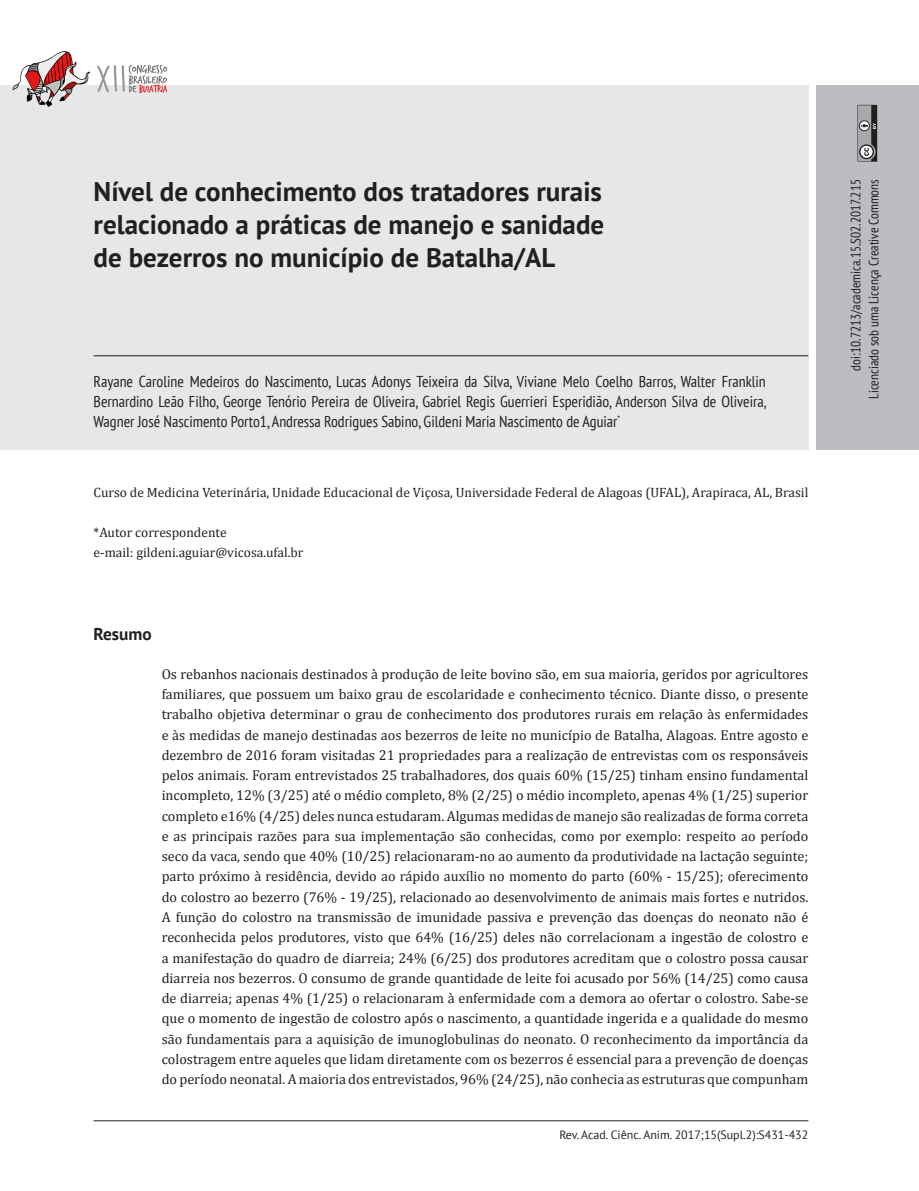
<style>
.page{position:relative;width:919px;height:1191px;background:#fff}
.page>*{position:absolute;margin:0;border:0;box-sizing:border-box;transform-origin:0 0}
.Título_Artigo{font:700 27px/33px "PT Sans";color:#231f20;text-align:justify}
.t1{font:700 17.25px "PT Sans";color:#231f20}
.Nomes_-_Autores{font:condensed 15.75px/20.2px "PT Sans";color:#231f20;text-align:justify}
.Texto_-_Resumo{font:14.25px/20.2px "Cambria";color:#231f20;text-align:justify}
.Corpo_de_texto_-_Rec{font:13.5px "Cambria";color:#231f20}
.t2{font:condensed 13.5px/18px "PT Sans";color:#231f20;text-align:right}
.Rodapé{font:12px "PT Sans";color:#231f20}
</style>
<div class="page">
<hr style="left:94px;top:1120px;width:714px;height:1px;background:#231f20">
<div style="left:0;top:85px;width:808px;height:365px;background:#e6e7e9"></div>
<div style="left:816px;top:85px;width:102px;height:365px;background:#bcbdc0"></div>
<svg style="left:857px;top:105px;width:20px;height:57px"></svg>
<img style="left:12px;top:51px;width:156px;height:56px">
<hr style="left:94px;top:355px;width:714px;height:1px;background:#231f20">
<p class="Título_Artigo" style="left:94px;top:174px;width:512px">Nível de conhecimento dos tratadores rurais relacionado a práticas de manejo e sanidade de bezerros no município de Batalha/AL</p>
<p class="Nomes_-_Autores" style="left:94px;top:370px;width:674px">Rayane Caroline Medeiros do Nascimento, Lucas Adonys Teixeira da Silva, Viviane Melo Coelho Barros, Walter Franklin Bernardino Leão Filho, George Tenório Pereira de Oliveira, Gabriel Regis Guerrieri Esperidião, Anderson Silva de Oliveira, Wagner José Nascimento Porto1, Andressa Rodrigues Sabino, Gildeni Maria Nascimento de Aguiar<sup>*</sup></p>
<p class="Corpo_de_texto_-_Rec" style="left:94px;top:484px;width:716px">Curso de Medicina Veterinária, Unidade Educacional de Viçosa, Universidade Federal de Alagoas (UFAL), Arapiraca, AL, Brasil</p>
<p class="Corpo_de_texto_-_Rec" style="left:94px;top:524px;width:134px">*Autor correspondente</p>
<p class="Corpo_de_texto_-_Rec" style="left:94px;top:545px;width:211px">e-mail: gildeni.aguiar@vicosa.ufal.br</p>
<p class="t1" style="left:94px;top:623px;width:60px">Resumo</p>
<p class="Texto_-_Resumo" style="left:162px;top:664px;width:648px">Os rebanhos nacionais destinados à produção de leite bovino são, em sua maioria, geridos por agricultores familiares, que possuem um baixo grau de escolaridade e conhecimento técnico. Diante disso, o presente trabalho objetiva determinar o grau de conhecimento dos produtores rurais em relação às enfermidades e às medidas de manejo destinadas aos bezerros de leite no município de Batalha, Alagoas. Entre agosto e dezembro de 2016 foram visitadas 21 propriedades para a realização de entrevistas com os responsáveis pelos animais. Foram entrevistados 25 trabalhadores, dos quais 60% (15/25) tinham ensino fundamental incompleto, 12% (3/25) até o médio completo, 8% (2/25) o médio incompleto, apenas 4% (1/25) superior completo e16% (4/25) deles nunca estudaram. Algumas medidas de manejo são realizadas de forma correta e as principais razões para sua implementação são conhecidas, como por exemplo: respeito ao período seco da vaca, sendo que 40% (10/25) relacionaram-no ao aumento da produtividade na lactação seguinte; parto próximo à residência, devido ao rápido auxílio no momento do parto (60% - 15/25); oferecimento do colostro ao bezerro (76% - 19/25), relacionado ao desenvolvimento de animais mais fortes e nutridos.<br>A função do colostro na transmissão de imunidade passiva e prevenção das doenças do neonato não é reconhecida pelos produtores, visto que 64% (16/25) deles não correlacionam a ingestão de colostro e a manifestação do quadro de diarreia; 24% (6/25) dos produtores acreditam que o colostro possa causar diarreia nos bezerros. O consumo de grande quantidade de leite foi acusado por 56% (14/25) como causa de diarreia; apenas 4% (1/25) o relacionaram à enfermidade com a demora ao ofertar o colostro. Sabe-se que o momento de ingestão de colostro após o nascimento, a quantidade ingerida e a qualidade do mesmo são fundamentais para a aquisição de imunoglobulinas do neonato. O reconhecimento da importância da colostragem entre aqueles que lidam diretamente com os bezerros é essencial para a prevenção de doenças do período neonatal. A maioria dos entrevistados, 96% (24/25), não conhecia as estruturas que compunham</p>
<p class="Rodapé" style="left:559px;top:1126px;width:250px">Rev. Acad. Ciênc. Anim. 2017;15(Supl.2):S431-432</p>
<p class="t2" style="left:846px;top:399px;width:221px;rotate:-90deg">doi:10.7213/academica.15.S02.2017.215<br>Licenciado sob uma Licença Creative Commons</p>
</div>
